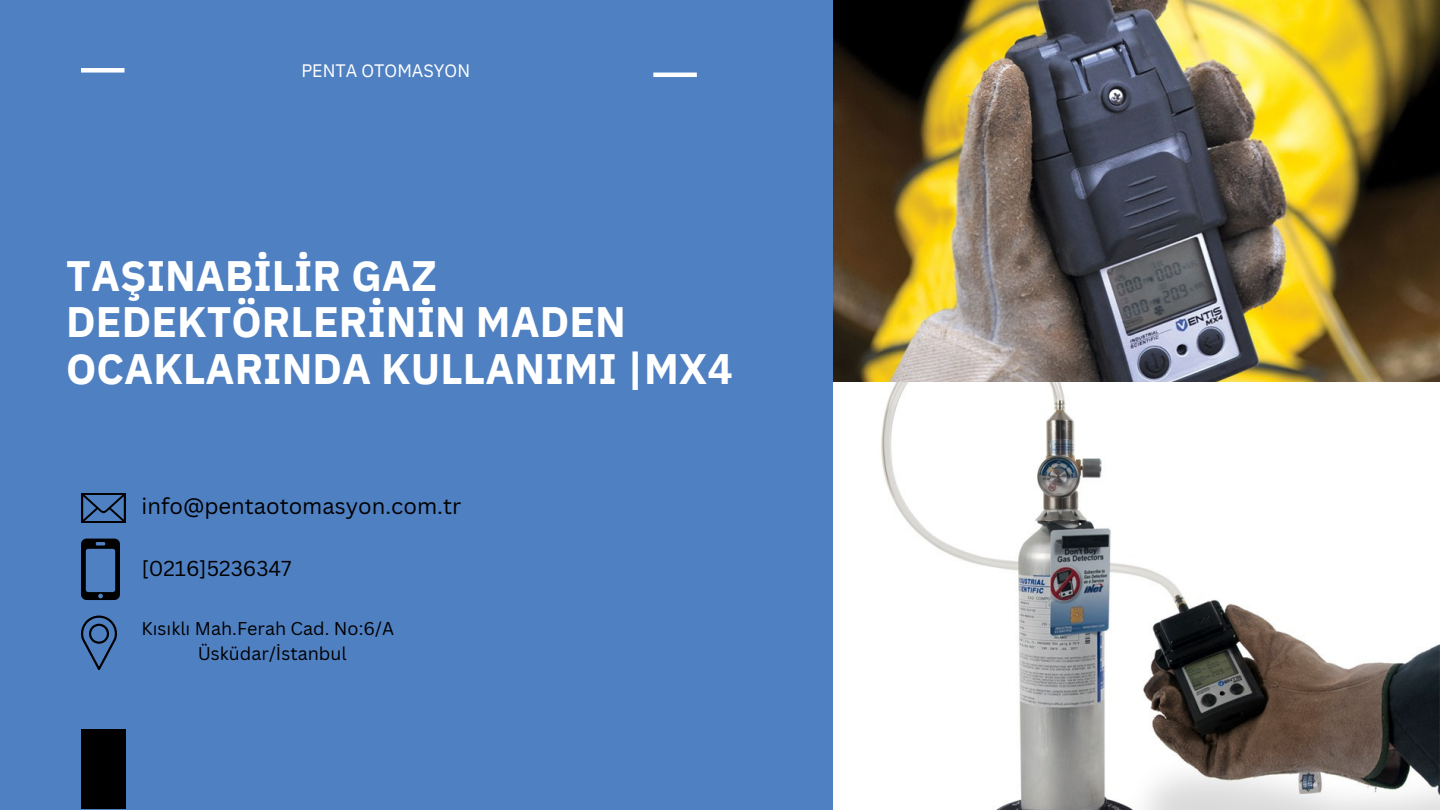
<style>
.page{position:relative;width:1440px;height:810px;background:#4f80c2}
.page>*{position:absolute;margin:0;border:0;box-sizing:border-box;transform-origin:0 0}
.t1{font:700 42.5px/46.5px "IBM Plex Sans";color:#fff}
.t2{font:22px "Canva Sans";color:#000}
.t3{font:21px "Canva Sans";color:#000}
.t4{font:18px/24.8px "Canva Sans";color:#000;text-align:center}
.t5{font:18px "IBM Plex Sans";color:#fff}
</style>
<div class="page">
<div style="left:81px;top:68px;width:44px;height:5px;background:#fff"></div>
<div style="left:81px;top:729px;width:44px;height:80px;background:#000"></div>
<img style="left:81px;top:493px;width:44px;height:30px">
<svg style="left:81px;top:539px;width:39px;height:61px"></svg>
<svg style="left:81px;top:616px;width:36px;height:54px"></svg>
<hr style="left:653px;top:73px;width:44px;height:4px;background:#fff">
<img style="left:834px;top:0;width:606px;height:810px">
<p class="t5" style="left:301px;top:59px;width:170px">PENTA OTOMASYON</p>
<p class="t1" style="left:66px;top:252px;width:668px">TAŞINABİLİR GAZ<br>DEDEKTÖRLERİNİN MADEN<br>OCAKLARINDA KULLANIMI |MX4</p>
<p class="t2" style="left:141px;top:491px;width:321px">info@pentaotomasyon.com.tr</p>
<p class="t3" style="left:141px;top:554px;width:152px">[0216]5236347</p>
<p class="t4" style="left:141px;top:616px;width:254px">Kısıklı Mah.Ferah Cad. No:6/A<br>Üsküdar/İstanbul</p>
</div>
